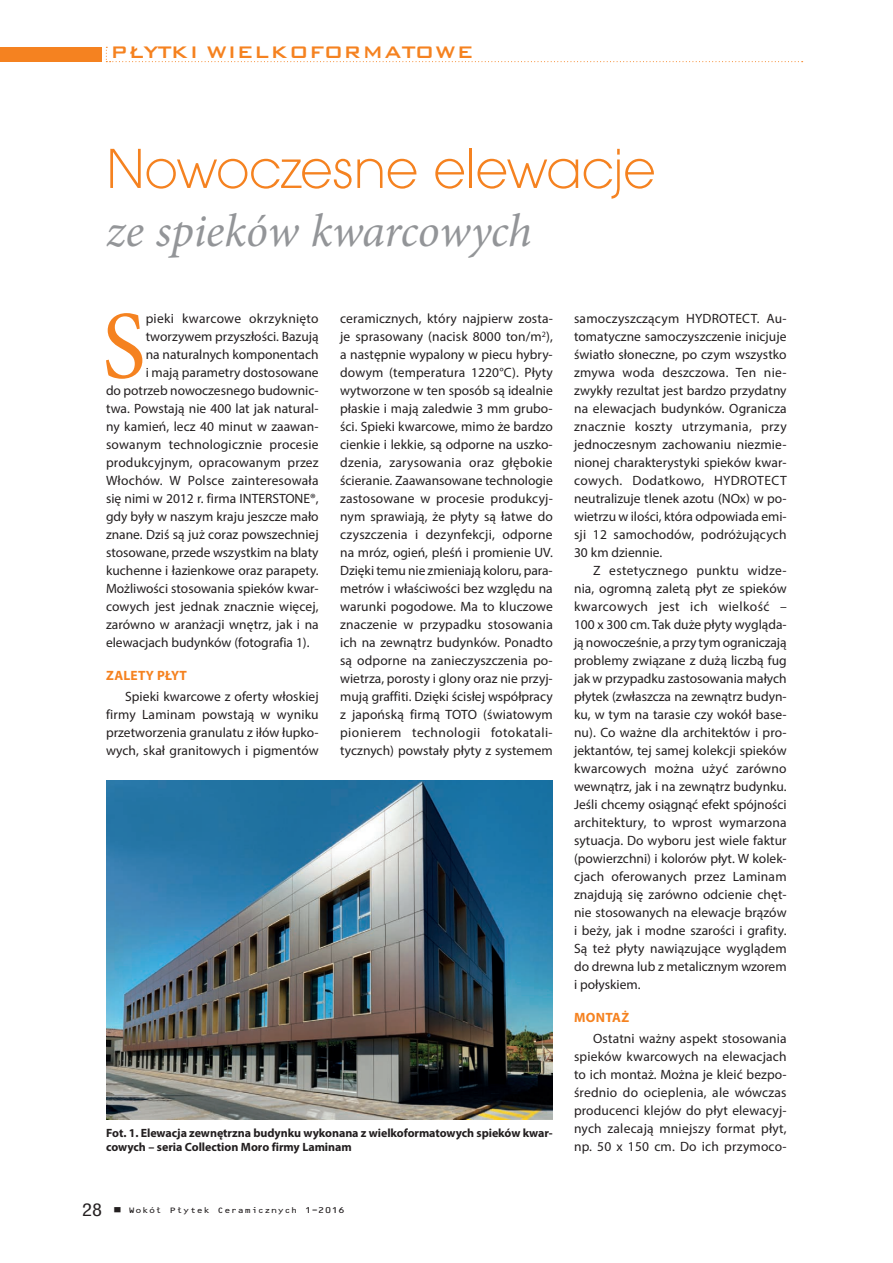
<style>
.page{position:relative;width:893px;height:1263px;background:#fff}
.page>*{position:absolute;margin:0;border:0;box-sizing:border-box;transform-origin:0 0}
.t1{font:96.6px "Minion Pro";color:#f58220;scale:.95 1}
.t2{font:51px "EFN Straight New";letter-spacing:-.01em;color:#f58220}
.t3{font:italic 46.5px "Minion Pro";letter-spacing:-.01em;color:#939598}
.t4{font:13.5px/18px "Myriad Pro";color:#231f20;text-align:justify}
.t5{font:13.5px "Myriad Pro";letter-spacing:.02em;color:#231f20}
.t6{font:700 13.5px "Myriad Pro";letter-spacing:.02em;color:#f58220}
.t7{font:700 12px/13.5px "Myriad Pro";letter-spacing:-.005em;color:#231f20}
.t8{font:9.45px "Bank Gothic Md PL";letter-spacing:.065em;color:#f58220}
.t9{font:7.2px "OCR B 10 PL Regular";color:#231f20;scale:1.2 1}
.s1{font-family:"Swis 721 Cn PL";font-size:15.75px}
</style>
<div class="page">
<div style="left:0;top:47px;width:102px;height:15px;background:#f58220"></div>
<svg style="left:106px;top:47px;width:697px;height:15px"></svg>
<img style="left:106px;top:780px;width:447px;height:340px">
<p class="t8" style="left:111px;top:49px;width:364px">PŁYTKI WIELKOFORMATOWE</p>
<h2 class="t2" style="left:106px;top:138px;width:551px">Nowoczesne elewacje</h2>
<h3 class="t3" style="left:106px;top:199px;width:427px">ze spieków kwarcowych</h3>
<h1 class="t1" style="left:102px;top:282px;width:47px">S</h1>
<p class="t5" style="left:146px;top:310px;width:175px">pieki kwarcowe okrzyknięto</p>
<p class="t4" style="left:340px;top:309px;width:214px">ceramicznych, który najpierw zosta&shy;je sprasowany (nacisk 8000 ton/m<sup>2</sup>), a następnie wypalony w piecu hybry&shy;dowym (temperatura 1220°C). Płyty wytworzone w ten sposób są idealnie płaskie i mają zaledwie 3 mm grubo&shy;ści. Spieki kwarcowe, mimo że bardzo cienkie i lekkie, są odporne na uszko&shy;dzenia, zarysowania oraz głębokie ścieranie. Zaawansowane technologie zastosowane w procesie produkcyj&shy;nym sprawiają, że płyty są łatwe do czyszczenia i dezynfekcji, odporne na mróz, ogień, pleśń i promienie UV.<br>Dzięki temu nie zmieniają koloru, para&shy;metrów i właściwości bez względu na warunki pogodowe. Ma to kluczowe znaczenie w przypadku stosowania ich na zewnątrz budynków. Ponadto są odporne na zanieczyszczenia po&shy;wietrza, porosty i glony oraz nie przyj&shy;mują graffiti. Dzięki ścisłej współpracy z japońską firmą TOTO (światowym pionierem technologii fotokatali&shy;tycznych) powstały płyty z systemem</p>
<p class="t4" style="left:574px;top:309px;width:214px">samoczyszczącym HYDROTECT. Au&shy;tomatyczne samoczyszczenie inicjuje światło słoneczne, po czym wszystko zmywa woda deszczowa. Ten nie&shy;zwykły rezultat jest bardzo przydatny na elewacjach budynków. Ogranicza znacznie koszty utrzymania, przy jednoczesnym zachowaniu niezmie&shy;nionej charakterystyki spieków kwar&shy;cowych. Dodatkowo, HYDROTECT neutralizuje tlenek azotu (NOx) w po&shy;wietrzu w ilości, która odpowiada emi&shy;sji 12 samochodów, podróżujących 30 km dziennie.</p>
<p class="t4" style="left:146px;top:328px;width:174px">tworzywem przyszłości. Bazują</p>
<p class="t4" style="left:146px;top:346px;width:174px">na naturalnych komponentach</p>
<p class="t4" style="left:146px;top:364px;width:174px">i mają parametry dostosowane</p>
<p class="t4" style="left:106px;top:382px;width:214px">do potrzeb nowoczesnego budownic-</p>
<p class="t4" style="left:106px;top:400px;width:214px">twa. Powstają nie 400 lat jak natural-</p>
<p class="t4" style="left:106px;top:418px;width:214px">ny kamień, lecz 40 minut w zaawan-</p>
<p class="t5" style="left:106px;top:436px;width:214px">sowanym technologicznie procesie</p>
<p class="t4" style="left:106px;top:454px;width:214px">produkcyjnym, opracowanym przez</p>
<p class="t4" style="left:106px;top:472px;width:214px">Włochów. W Polsce zainteresowała</p>
<p class="t4" style="left:106px;top:490px;width:214px">się nimi w 2012 r. firma INTERSTONE®,</p>
<p class="t4" style="left:106px;top:508px;width:214px">gdy były w naszym kraju jeszcze mało</p>
<p class="t4" style="left:106px;top:525px;width:214px">znane. Dziś są już coraz powszechniej</p>
<p class="t4" style="left:106px;top:543px;width:214px">stosowane, przede wszystkim na blaty</p>
<p class="t4" style="left:106px;top:561px;width:214px">kuchenne i łazienkowe oraz parapety.</p>
<p class="t4" style="left:106px;top:579px;width:214px">Możliwości stosowania spieków kwar-</p>
<p class="t4" style="left:106px;top:597px;width:214px">cowych jest jednak znacznie więcej,</p>
<p class="t4" style="left:106px;top:615px;width:214px">zarówno w aranżacji wnętrz, jak i na</p>
<p class="t4" style="left:106px;top:633px;width:205px">elewacjach budynków (fotografia 1).</p>
<p class="t6" style="left:106px;top:667px;width:82px">ZALETY PŁYT</p>
<p class="t4" style="left:106px;top:687px;width:214px;text-indent:19px">Spieki kwarcowe z oferty włoskiej firmy Laminam powstają w wyniku przetworzenia granulatu z iłów łupko&shy;wych, skał granitowych i pigmentów</p>
<p class="t4" style="left:574px;top:561px;width:214px;text-indent:19px">Z estetycznego punktu widze&shy;nia, ogromną zaletą płyt ze spieków kwarcowych jest ich wielkość – 100 x 300 cm. Tak duże płyty wygląda&shy;ją nowocześnie, a przy tym ograniczają problemy związane z dużą liczbą fug jak w przypadku zastosowania małych płytek (zwłaszcza na zewnątrz budyn&shy;ku, w tym na tarasie czy wokół base&shy;nu). Co ważne dla architektów i pro&shy;jektantów, tej samej kolekcji spieków kwarcowych można użyć zarówno wewnątrz, jak i na zewnątrz budynku.<br>Jeśli chcemy osiągnąć efekt spójności architektury, to wprost wymarzona sytuacja. Do wyboru jest wiele faktur (powierzchni) i kolorów płyt. W kolek&shy;cjach oferowanych przez Laminam znajdują się zarówno odcienie chęt&shy;nie stosowanych na elewacje brązów i beży, jak i modne szarości i grafity.<br>Są też płyty nawiązujące wyglądem do drewna lub z metalicznym wzorem i połyskiem.</p>
<p class="t6" style="left:574px;top:1009px;width:56px">MONTAŻ</p>
<p class="t4" style="left:574px;top:1029px;width:214px;text-indent:19px">Ostatni ważny aspekt stosowania spieków kwarcowych na elewacjach to ich montaż. Można je kleić bezpo&shy;średnio do ocieplenia, ale wówczas producenci klejów do płyt elewacyj&shy;nych zalecają mniejszy format płyt, np. 50 x 150 cm. Do ich przymoco-</p>
<p class="t7" style="left:106px;top:1126px;width:448px">Fot. 1. Elewacja zewnętrzna budynku wykonana z wielkoformatowych spieków kwar&shy;cowych – seria Collection Moro firmy Laminam</p>
<p class="t9" style="left:82px;top:1206px;width:220px"><span class="s1">28</span> ■ Wokół Płytek Ceramicznych 1-2016</p>
</div>
